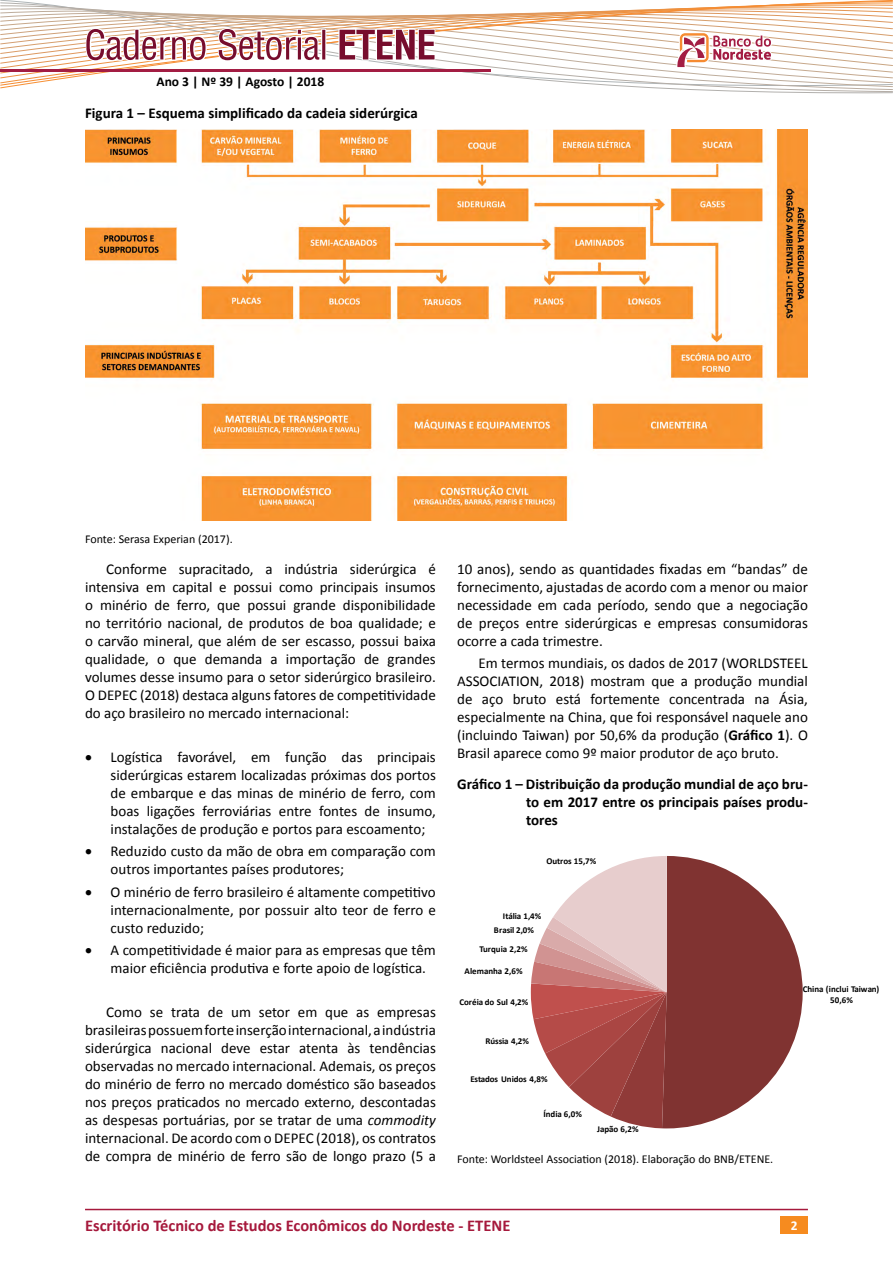
<style>
.page{position:relative;width:893px;height:1263px;background:#fff}
.page>*{position:absolute;margin:0;border:0;box-sizing:border-box;transform-origin:0 0}
.t1{font:700 16.5px "Calibri";color:#a6193c}
.t2{font:15px/18px "Calibri";color:#000;text-align:justify}
.t3{font:700 15px/18px "Calibri";color:#000;text-align:justify}
.t4{font:700 13.5px "Calibri";color:#000}
.t5{font:700 13.5px "Calibri";color:#fff}
.t6{font:12px "Calibri";color:#000}
.t7{font:700 9px/11.1px "Calibri";letter-spacing:-.015em;color:#000;text-align:center}
.s1{font-style:italic}
.s2{font-weight:700}
</style>
<div class="page">
<div style="left:781px;top:1216px;width:27px;height:17px;background:#f68b1f"></div>
<hr style="left:85px;top:1209px;width:723px;height:1px;background:#a6193c">
<svg style="left:0;top:0;width:893px;height:94px"></svg>
<hr style="left:0;top:70px;width:490px;height:2px;background:#a31d43">
<img style="left:85px;top:129px;width:723px;height:392px">
<svg style="left:531px;top:856px;width:272px;height:272px"></svg>
<p class="t4" style="left:156px;top:73px;width:169px">Ano 3 | Nº 39 | Agosto | 2018</p>
<p class="t3" style="left:85px;top:104px;width:334px">Figura 1 – Esquema simplificado da cadeia siderúrgica</p>
<p class="t6" style="left:85px;top:532px;width:149px">Fonte: Serasa Experian (2017).</p>
<p class="t2" style="left:85px;top:560px;width:352px;text-indent:21px">Conforme supracitado, a indústria siderúrgica é intensiva em capital e possui como principais insumos o minério de ferro, que possui grande disponibilidade no território nacional, de produtos de boa qualidade; e o carvão mineral, que além de ser escasso, possui baixa qualidade, o que demanda a importação de grandes volumes desse insumo para o setor siderúrgico brasileiro.<br>O DEPEC (2018) destaca alguns fatores de competitividade do aço brasileiro no mercado internacional:</p>
<p class="t2" style="left:111px;top:748px;width:327px;text-indent:-26px">• Logística favorável, em função das principais siderúrgicas estarem localizadas próximas dos portos de embarque e das minas de minério de ferro, com boas ligações ferroviárias entre fontes de insumo, instalações de produção e portos para escoamento;</p>
<p class="t2" style="left:111px;top:842px;width:327px;text-indent:-26px">• Reduzido custo da mão de obra em comparação com outros importantes países produtores;</p>
<p class="t2" style="left:111px;top:883px;width:327px;text-indent:-26px">• O minério de ferro brasileiro é altamente competitivo internacionalmente, por possuir alto teor de ferro e custo reduzido;</p>
<p class="t2" style="left:111px;top:941px;width:327px;text-indent:-26px">• A competitividade é maior para as empresas que têm maior eficiência produtiva e forte apoio de logística.</p>
<p class="t2" style="left:85px;top:1003px;width:352px;text-indent:21px">Como se trata de um setor em que as empresas brasileiras possuem forte inserção internacional, a indústria siderúrgica nacional deve estar atenta às tendências observadas no mercado internacional. Ademais, os preços do minério de ferro no mercado doméstico são baseados nos preços praticados no mercado externo, descontadas as despesas portuárias, por se tratar de uma <span class="s1">commodity </span>internacional. De acordo com o DEPEC (2018), os contratos de compra de minério de ferro são de longo prazo (5 a</p>
<p class="t2" style="left:457px;top:560px;width:352px">10 anos), sendo as quantidades fixadas em “bandas” de fornecimento, ajustadas de acordo com a menor ou maior necessidade em cada período, sendo que a negociação de preços entre siderúrgicas e empresas consumidoras ocorre a cada trimestre.</p>
<p class="t2" style="left:457px;top:654px;width:352px;text-indent:21px">Em termos mundiais, os dados de 2017 (WORLDSTEEL ASSOCIATION, 2018) mostram que a produção mundial de aço bruto está fortemente concentrada na Ásia, especialmente na China, que foi responsável naquele ano (incluindo Taiwan) por 50,6% da produção (<span class="s2">Gráfico 1</span>). O Brasil aparece como 9º maior produtor de aço bruto.</p>
<p class="t3" style="left:526px;top:775px;width:283px;text-indent:-69px">Gráfico 1 – Distribuição da produção mundial de aço bru&shy;to em 2017 entre os principais países produ&shy;tores</p>
<p class="t7" style="left:546px;top:855px;width:51px">Outros 15,7%</p>
<p class="t7" style="left:503px;top:910px;width:40px">Itália 1,4%</p>
<p class="t7" style="left:494px;top:925px;width:42px">Brasil 2,0%</p>
<p class="t7" style="left:479px;top:943px;width:50px">Turquia 2,2%</p>
<p class="t7" style="left:464px;top:965px;width:60px">Alemanha 2,6%</p>
<p class="t7" style="left:459px;top:996px;width:71px">Coréia do Sul 4,2%</p>
<p class="t7" style="left:485px;top:1035px;width:45px">Rússia 4,2%</p>
<p class="t7" style="left:470px;top:1073px;width:79px">Estados Unidos 4,8%</p>
<p class="t7" style="left:543px;top:1109px;width:40px">Índia 6,0%</p>
<p class="t7" style="left:597px;top:1124px;width:43px">Japão 6,2%</p>
<p class="t6" style="left:457px;top:1152px;width:318px">Fonte: Worldsteel Association (2018). Elaboração do BNB/ETENE.</p>
<p class="t7" style="left:803px;top:984px;width:78px">China (inclui Taiwan)<br>50,6%</p>
<p class="t1" style="left:85px;top:1215px;width:427px">Escritório Técnico de Estudos Econômicos do Nordeste - ETENE</p>
<p class="t5" style="left:791px;top:1217px;width:8px">2</p>
</div>
